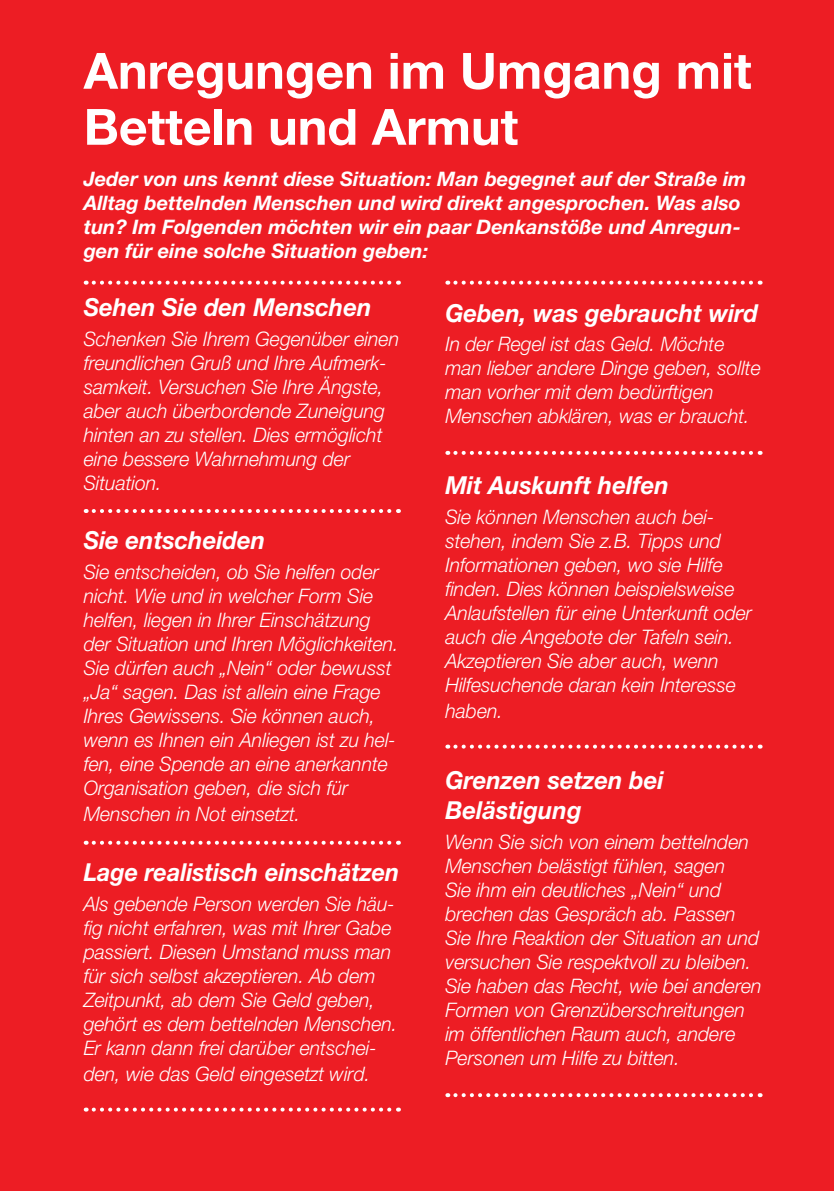
<style>
.page{position:relative;width:834px;height:1191px;background:#fff}
.page>*{position:absolute;margin:0;border:0;box-sizing:border-box;transform-origin:0 0}
.t1{font:700 50px/56px "Helvetica Neue";color:#fff}
.t2{font:italic 700 24.8px/29.8px "Helvetica Neue";color:#fff;scale:.96 1}
.t3{font:italic 700 24.8px "Helvetica Neue";color:#fff;scale:.94 1}
.t4{font:italic 300 20px/24px "Helvetica Neue";color:#fff}
.t5{font:italic 700 20px/24px "Helvetica Neue";color:#fff}
</style>
<div class="page">
<div style="left:0;top:0;width:833px;height:1191px;background:#ed1d24"></div>
<svg style="left:94px;top:509px;width:305px;height:4px"></svg>
<svg style="left:94px;top:840px;width:305px;height:4px"></svg>
<svg style="left:94px;top:1107px;width:305px;height:4px"></svg>
<svg style="left:94px;top:281px;width:305px;height:4px"></svg>
<svg style="left:455px;top:281px;width:305px;height:4px"></svg>
<svg style="left:455px;top:451px;width:305px;height:4px"></svg>
<svg style="left:455px;top:744px;width:305px;height:4px"></svg>
<svg style="left:455px;top:1093px;width:305px;height:4px"></svg>
<h1 class="t1" style="left:84px;top:42px;width:669px">Anregungen im Umgang mit<br>Betteln und Armut</h1>
<p class="t5" style="left:84px;top:166px;width:664px">Jeder von uns kennt diese Situation: Man begegnet auf der Straße im Alltag bettelnden Menschen und wird direkt angesprochen. Was also tun? Im Folgenden möchten wir ein paar Denkanstöße und Anregun&shy;gen für eine solche Situation geben:</p>
<p class="t2" style="left:84px;top:292px;width:301px">Sehen Sie den Menschen</p>
<p class="t4" style="left:84px;top:326px;width:317px">Schenken Sie Ihrem Gegenüber einen freundlichen Gruß und Ihre Aufmerk&shy;samkeit. Versuchen Sie Ihre Ängste, aber auch überbordende Zuneigung hinten an zu stellen. Dies ermöglicht eine bessere Wahrnehmung der<br>Situation.</p>
<p class="t2" style="left:445px;top:297px;width:327px">Geben, was gebraucht wird</p>
<p class="t4" style="left:445px;top:332px;width:317px">In der Regel ist das Geld. Möchte man lieber andere Dinge geben, sollte man vorher mit dem bedürftigen Menschen abklären, was er braucht.</p>
<p class="t2" style="left:445px;top:470px;width:234px">Mit Auskunft helfen</p>
<p class="t4" style="left:445px;top:504px;width:308px">Sie können Menschen auch bei&shy;stehen, indem Sie z.B. Tipps und Informationen geben, wo sie Hilfe finden. Dies können beispielsweise Anlaufstellen für eine Unterkunft oder auch die Angebote der Tafeln sein.<br>Akzeptieren Sie aber auch, wenn Hilfesuchende daran kein Interesse</p>
<p class="t4" style="left:445px;top:699px;width:59px">haben.</p>
<p class="t2" style="left:84px;top:525px;width:191px">Sie entscheiden</p>
<p class="t4" style="left:84px;top:559px;width:316px">Sie entscheiden, ob Sie helfen oder nicht. Wie und in welcher Form Sie helfen, liegen in Ihrer Einschätzung der Situation und Ihren Möglichkeiten.<br>Sie dürfen auch „Nein“ oder bewusst „Ja“ sagen. Das ist allein eine Frage Ihres Gewissens. Sie können auch, wenn es Ihnen ein Anliegen ist zu hel&shy;fen, eine Spende an eine anerkannte Organisation geben, die sich für</p>
<p class="t4" style="left:84px;top:802px;width:218px">Menschen in Not einsetzt.</p>
<p class="t2" style="left:445px;top:765px;width:229px">Grenzen setzen bei<br>Belästigung</p>
<p class="t4" style="left:445px;top:829px;width:318px">Wenn Sie sich von einem bettelnden Menschen belästigt fühlen, sagen<br>Sie ihm ein deutliches „Nein“ und brechen das Gespräch ab. Passen Sie Ihre Reaktion der Situation an und versuchen Sie respektvoll zu bleiben.<br>Sie haben das Recht, wie bei anderen Formen von Grenzüberschreitungen im öffentlichen Raum auch, andere Personen um Hilfe zu bitten.</p>
<p class="t3" style="left:84px;top:856px;width:337px">Lage realistisch einschätzen</p>
<p class="t4" style="left:84px;top:891px;width:315px">Als gebende Person werden Sie häu&shy;fig nicht erfahren, was mit Ihrer Gabe passiert. Diesen Umstand muss man für sich selbst akzeptieren. Ab dem Zeitpunkt, ab dem Sie Geld geben, gehört es dem bettelnden Menschen.<br>Er kann dann frei darüber entschei-</p>
<p class="t4" style="left:84px;top:1061px;width:288px">den, wie das Geld eingesetzt wird.</p>
</div>
